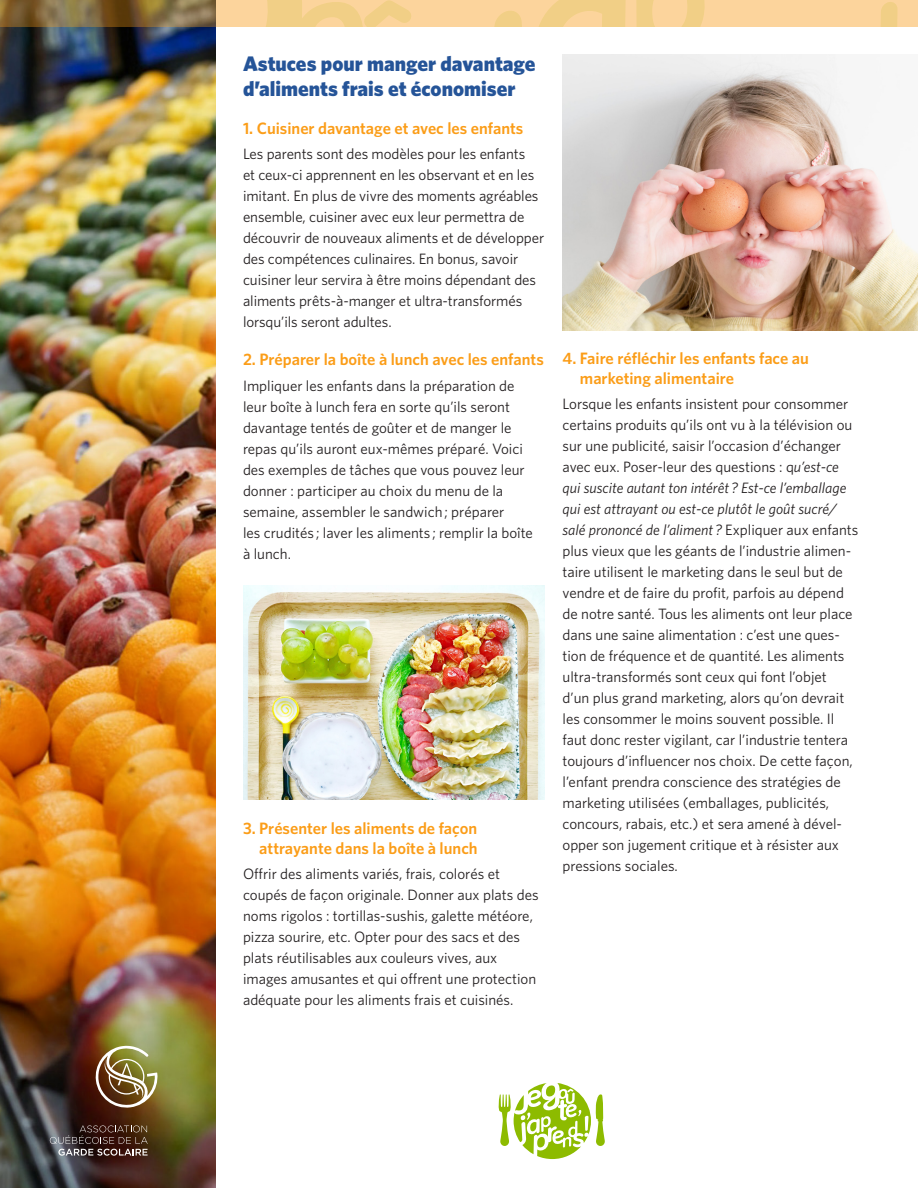
<style>
.page{position:relative;width:918px;height:1188px;background:#fff}
.page>*{position:absolute;margin:0;border:0;box-sizing:border-box;transform-origin:0 0}
.t1{font:900 21px/25.2px "Whitney";color:#255498}
.t2{font:600 16.5px/19.8px "Whitney";color:#fb9d18;text-align:right}
.t3{font:15px/21px "Whitney";color:#231f20}
.s1{font-style:italic}
</style>
<div class="page">
<img style="left:0;top:27px;width:216px;height:1161px">
<img style="left:562px;top:54px;width:356px;height:276px">
<img style="left:243px;top:585px;width:301px;height:214px">
<svg style="left:50px;top:1125px;width:98px;height:31px;background:#574540"></svg>
<svg style="left:94px;top:1046px;width:65px;height:64px;background:#8f7b50"></svg>
<svg style="left:499px;top:1083px;width:106px;height:76px"></svg>
<svg style="left:0;top:0;width:918px;height:27px;background:#dcb980"></svg>
<h1 class="t1" style="left:243px;top:50px;width:294px">Astuces pour manger davantage d’aliments frais et économiser</h1>
<p class="t2" style="left:243px;top:118px;width:282px">1. Cuisiner davantage et avec les enfants</p>
<p class="t3" style="left:243px;top:143px;width:303px">Les parents sont des modèles pour les enfants<br>et ceux-ci apprennent en les observant et en les imitant. En plus de vivre des moments agréables ensemble, cuisiner avec eux leur permettra de découvrir de nouveaux aliments et de développer des compétences culinaires. En bonus, savoir cuisiner leur servira à être moins dépendant des aliments prêts-à-manger et ultra-transformés lorsqu’ils seront adultes.</p>
<p class="t2" style="left:243px;top:349px;width:302px">2. Préparer la boîte à lunch avec les enfants</p>
<p class="t3" style="left:243px;top:375px;width:291px">Impliquer les enfants dans la préparation de leur boîte à lunch fera en sorte qu’ils seront davantage tentés de goûter et de manger le repas qu’ils auront eux-mêmes préparé. Voici des exemples de tâches que vous pouvez leur donner : participer au choix du menu de la semaine, assembler le sandwich; préparer<br>les crudités ; laver les aliments ; remplir la boîte à lunch.</p>
<p class="t2" style="left:243px;top:818px;width:236px">3. Présenter les aliments de façon attrayante dans la boîte à lunch</p>
<p class="t3" style="left:243px;top:863px;width:297px">Offrir des aliments variés, frais, colorés et coupés de façon originale. Donner aux plats des noms rigolos : tortillas-sushis, galette météore, pizza sourire, etc. Opter pour des sacs et des plats réutilisables aux couleurs vives, aux images amusantes et qui offrent une protection adéquate pour les aliments frais et cuisinés.</p>
<p class="t2" style="left:580px;top:348px;width:231px;text-align:left;text-indent:-17px">4. Faire réfléchir les enfants face au marketing alimentaire</p>
<p class="t3" style="left:562px;top:393px;width:297px">Lorsque les enfants insistent pour consommer certains produits qu’ils ont vu à la télévision ou sur une publicité, saisir l’occasion d’échanger avec eux. Poser-leur des questions : q<span class="s1">u’est-ce qui suscite autant ton intérêt ? Est-ce l’emballage qui est attrayant ou est-ce plutôt le goût sucré/ salé prononcé de l’aliment ?</span> Expliquer aux enfants plus vieux que les géants de l’industrie alimen&shy;taire utilisent le marketing dans le seul but de vendre et de faire du profit, parfois au dépend de notre santé. Tous les aliments ont leur place dans une saine alimentation : c’est une ques&shy;tion de fréquence et de quantité. Les aliments ultra-transformés sont ceux qui font l’objet<br>d’un plus grand marketing, alors qu’on devrait les consommer le moins souvent possible. Il faut donc rester vigilant, car l’industrie tentera toujours d’influencer nos choix. De cette façon, l’enfant prendra conscience des stratégies de marketing utilisées (emballages, publicités, concours, rabais, etc.) et sera amené à dével&shy;opper son jugement critique et à résister aux pressions sociales.</p>
</div>
